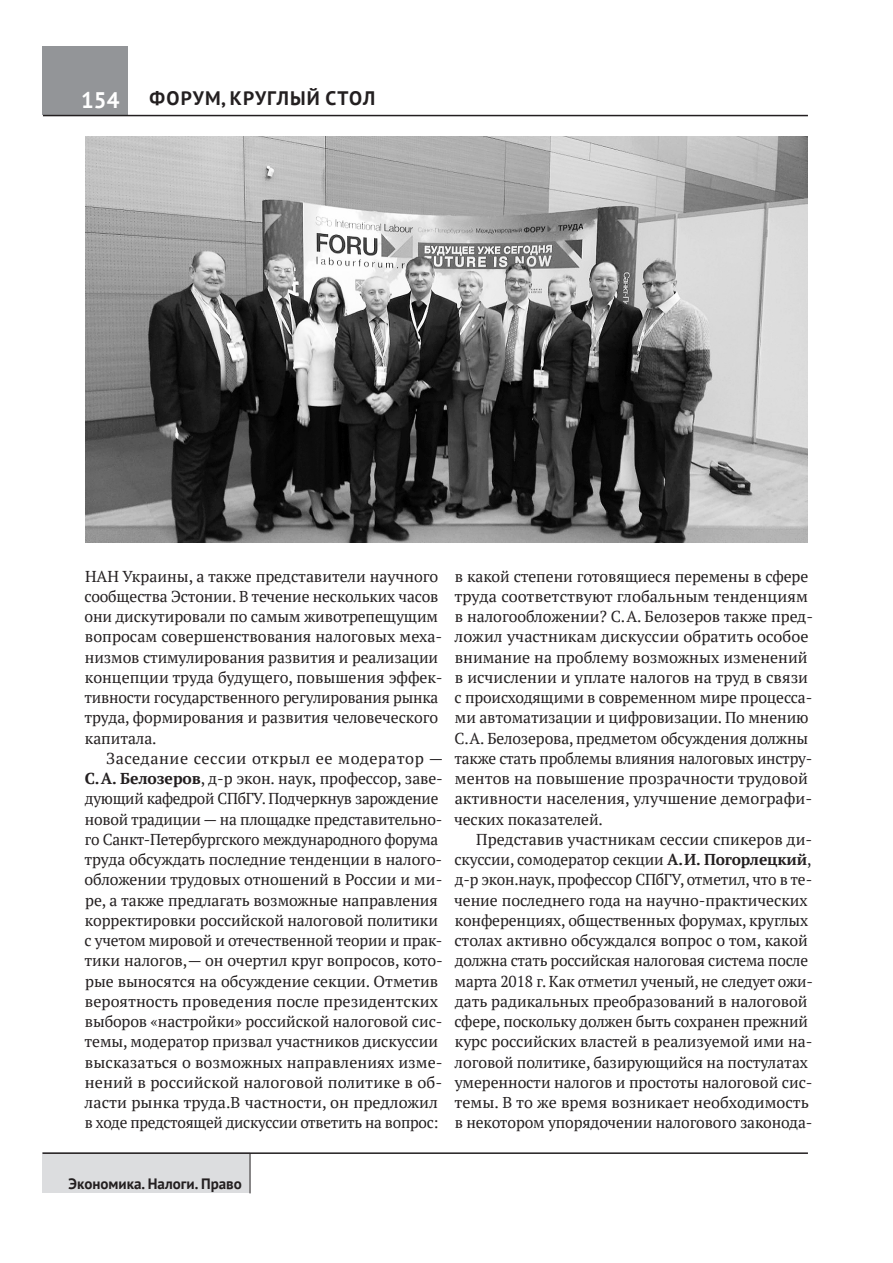
<style>
.page{position:relative;width:893px;height:1263px;background:#fff}
.page>*{position:absolute;margin:0;border:0;box-sizing:border-box;transform-origin:0 0}
.t1{font:700 22.5px "PT Sans";color:#fff}
.t2{font:700 19.5px "PT Sans";letter-spacing:.04em;color:#231f20}
.t3{font:15.75px/20.2px "PT Serif";letter-spacing:-.005em;color:#231f20}
.t4{font:700 15px "PT Sans";color:#231f20}
.s1{font-weight:700}
</style>
<div class="page">
<div style="left:43px;top:47px;width:85px;height:68px;background:#939598"></div>
<hr style="left:43px;top:115px;width:765px;height:1px;background:#231f20">
<div style="left:43px;top:1152px;width:207px;height:41px;background:#dcdddf"></div>
<hr style="left:250px;top:1153px;width:1px;height:40px;background:#231f20">
<hr style="left:43px;top:1152px;width:765px;height:2px;background:#231f20">
<img style="left:85px;top:136px;width:723px;height:407px">
<h1 class="t1" style="left:81px;top:85px;width:40px">154</h1>
<p class="t2" style="left:150px;top:86px;width:143px">ФОРУМ, КРУГЛЫЙ</p>
<p class="t2" style="left:326px;top:86px;width:13px">СТОЛ</p>
<p class="t3" style="left:84px;top:566px;width:359px">НАН Украины, а также представители научного сообщества Эстонии. В течение нескольких часов они дискутировали по самым животрепещущим вопросам совершенствования налоговых меха&shy;низмов стимулирования развития и реализации концепции труда будущего, повышения эффек&shy;тивности государственного регулирования рынка труда, формирования и развития человеческого капитала.</p>
<p class="t3" style="left:84px;top:748px;width:360px;text-indent:22px">Заседание сессии открыл ее модератор — <span class="s1">С.А. Белозеров</span>, д-р экон. наук, профессор, заве&shy;дующий кафедрой СПбГУ. Подчеркнув зарождение новой традиции — на площадке представительно&shy;го Санкт-Петербургского международного форума труда обсуждать последние тенденции в налого&shy;обложении трудовых отношений в России и ми&shy;ре, а также предлагать возможные направления корректировки российской налоговой политики с учетом мировой и отечественной теории и прак&shy;тики налогов,— он очертил круг вопросов, кото&shy;рые выносятся на обсуждение секции. Отметив вероятность проведения после президентских выборов «настройки» российской налоговой сис&shy;темы, модератор призвал участников дискуссии высказаться о возможных направлениях изме&shy;нений в российской налоговой политике в об&shy;ласти рынка труда.В частности, он предложил в ходе предстоящей дискуссии ответить на вопрос:</p>
<p class="t3" style="left:454px;top:566px;width:361px">в какой степени готовящиеся перемены в сфере труда соответствуют глобальным тенденциям в налогообложении? С.А. Белозеров также пред&shy;ложил участникам дискуссии обратить особое внимание на проблему возможных изменений в исчислении и уплате налогов на труд в связи с происходящими в современном мире процесса&shy;ми автоматизации и цифровизации. По мнению С.А. Белозерова, предметом обсуждения должны также стать проблемы влияния налоговых инстру&shy;ментов на повышение прозрачности трудовой активности населения, улучшение демографи&shy;ческих показателей.</p>
<p class="t3" style="left:454px;top:829px;width:360px;text-indent:22px">Представив участникам сессии спикеров ди&shy;скуссии, сомодератор секции <span class="s1">А.И. Погорлецкий</span>, д-р экон.наук, профессор СПбГУ, отметил, что в те&shy;чение последнего года на научно-практических конференциях, общественных форумах, круглых столах активно обсуждался вопрос о том, какой должна стать российская налоговая система после марта 2018 г. Как отметил ученый, не следует ожи&shy;дать радикальных преобразований в налоговой сфере, поскольку должен быть сохранен прежний курс российских властей в реализуемой ими на&shy;логовой политике, базирующийся на постулатах умеренности налогов и простоты налоговой сис&shy;темы. В то же время возникает необходимость в некотором упорядочении налогового законода-</p>
<p class="t4" style="left:69px;top:1174px;width:175px">Экономика. Налоги. Право</p>
</div>
